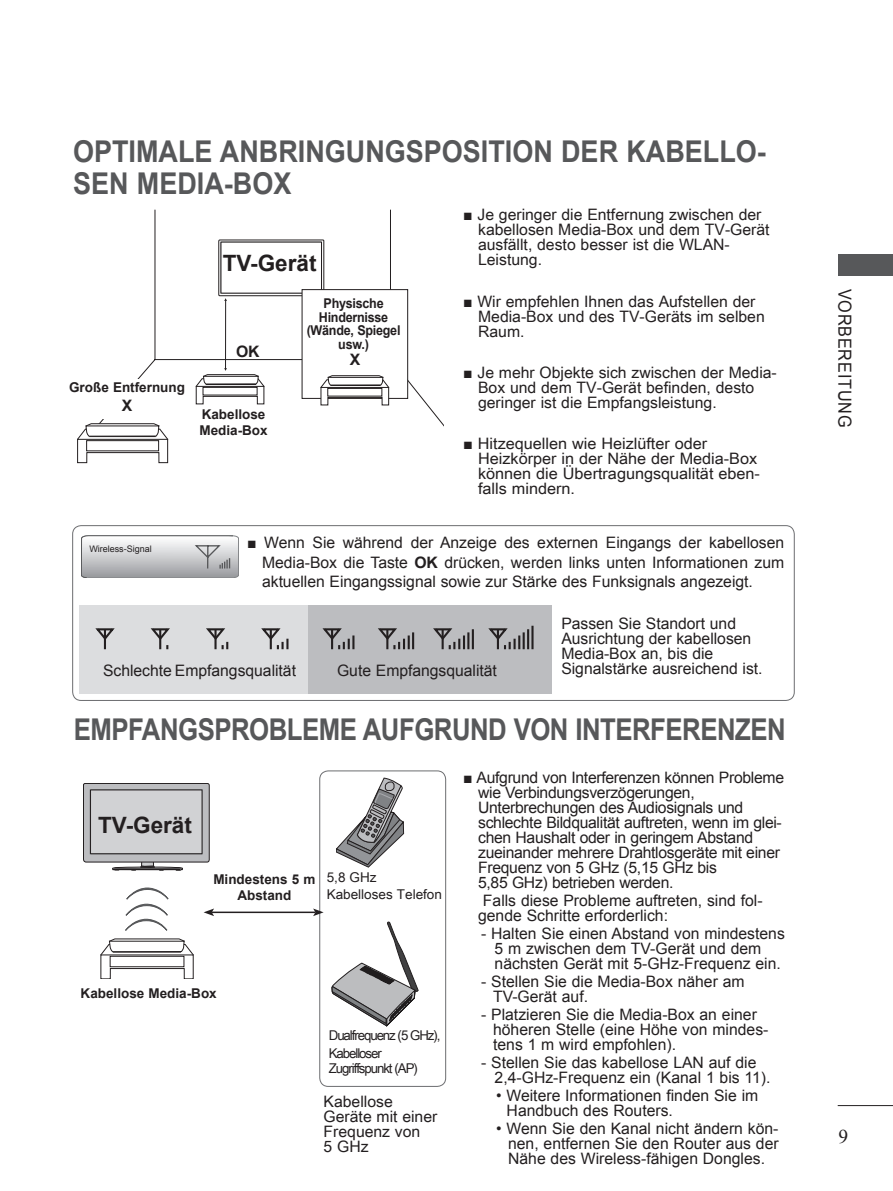
<style>
.page{position:relative;width:893px;height:1191px;background:#fff}
.page>*{position:absolute;margin:0;border:0;box-sizing:border-box;transform-origin:0 0}
.contents_body_head_2{font:700 30px/31.5px "Arial";color:#57585a;scale:.9 1}
.contents_body_head_2-2{font:700 30px "Arial";letter-spacing:-.02em;color:#57585a;scale:.86 1}
.t1{font:700 22.5px "Arial";color:#231f20}
.t2{font:19.5px "Times New Roman";color:#231f20}
.t3{font:18px "Arial";letter-spacing:.05em;color:#231f20;scale:.9 1}
.body_main{font:15.75px/15px "Arial";color:#231f20}
.t4{font:15.75px/15px "Arial Unicode MS";color:#231f20}
.body_main-2{font:15.75px/15px "Arial";letter-spacing:-.02em;color:#231f20}
.t5{font:700 15.75px "Arial";color:#231f20}
.t6{font:700 13.5px/16.2px "Arial";color:#231f20}
.t7{font:13.5px/15px "Arial Unicode MS";letter-spacing:-.08em;color:#231f20}
.t8{font:700 13.5px/13.5px "Arial";letter-spacing:-.02em;color:#231f20;text-align:center;scale:.93 1}
.t9{font:13.5px "Arial Unicode MS";color:#231f20}
.body_main-3{font:9px "Arial";color:#231f20}
.s1{font-family:"Arial"}
.s2{font-weight:700}
</style>
<div class="page">
<hr style="left:838px;top:1105px;width:55px;height:1px;background:#231f20">
<div style="left:838px;top:254px;width:55px;height:21px;background:#57585a"></div>
<svg style="left:99px;top:209px;width:345px;height:218px"></svg>
<svg style="left:77px;top:423px;width:92px;height:40px"></svg>
<hr style="left:225px;top:300px;width:1px;height:69px;background:#231f20">
<svg style="left:218px;top:239px;width:107px;height:62px"></svg>
<svg style="left:195px;top:368px;width:70px;height:37px"></svg>
<div style="left:302px;top:289px;width:106px;height:110px;background:#fff;border:1px solid #231f20"></div>
<svg style="left:320px;top:375px;width:70px;height:31px"></svg>
<div style="left:67px;top:379px;width:120px;height:39px;background:#fff"></div>
<svg style="left:83px;top:783px;width:127px;height:88px"></svg>
<div style="left:91px;top:790px;width:111px;height:63px;background:#d1d2d4"></div>
<div style="left:90px;top:790px;width:112px;height:63px;border:1px solid #231f20"></div>
<svg style="left:125px;top:887px;width:44px;height:44px"></svg>
<div style="left:319px;top:770px;width:127px;height:316px;border:1px solid #6c6d70;border-radius:9px"></div>
<hr style="left:212px;top:911px;width:103px;height:2px;background:#231f20">
<svg style="left:204px;top:908px;width:10px;height:8px"></svg>
<svg style="left:313px;top:908px;width:11px;height:8px"></svg>
<svg style="left:332px;top:922px;width:86px;height:104px"></svg>
<svg style="left:337px;top:777px;width:67px;height:91px"></svg>
<svg style="left:101px;top:938px;width:92px;height:41px"></svg>
<div style="left:72px;top:525px;width:723px;height:176px;border:1px solid #6c6d70;border-radius:9px"></div>
<svg style="left:81px;top:535px;width:158px;height:43px"></svg>
<div style="left:79px;top:605px;width:230px;height:88px;background:#dcdddf"></div>
<div style="left:309px;top:605px;width:243px;height:88px;background:#bcbdc0"></div>
<svg style="left:95px;top:628px;width:20px;height:14px"></svg>
<hr style="left:104px;top:629px;width:2px;height:20px;background:#231f20">
<hr style="left:472px;top:629px;width:2px;height:20px;background:#231f20">
<hr style="left:527px;top:629px;width:2px;height:20px;background:#231f20">
<hr style="left:531px;top:626px;width:3px;height:23px;background:#231f20">
<svg style="left:150px;top:628px;width:20px;height:21px"></svg>
<svg style="left:206px;top:628px;width:22px;height:21px"></svg>
<svg style="left:261px;top:628px;width:27px;height:21px"></svg>
<svg style="left:322px;top:628px;width:32px;height:21px"></svg>
<svg style="left:378px;top:628px;width:36px;height:21px"></svg>
<svg style="left:433px;top:628px;width:36px;height:21px"></svg>
<svg style="left:488px;top:628px;width:37px;height:21px"></svg>
<p class="contents_body_head_2" style="left:73px;top:137px;width:771px">OPTIMALE ANBRINGUNGSPOSITION DER KABELLO-<br>SEN MEDIA-BOX</p>
<p class="t4" style="left:478px;top:207px;width:293px;text-indent:-15px"><span class="s1">■</span> Je geringer die Entfernung zwischen der kabellosen Media-Box und dem TV-Gerät ausfällt, desto besser ist die WLAN-<br>Leistung.</p>
<p class="t4" style="left:478px;top:293px;width:288px;text-indent:-15px"><span class="s1">■</span> Wir empfehlen Ihnen das Aufstellen der<br>Media-Box und des TV-Geräts im selben<br>Raum.</p>
<p class="t4" style="left:478px;top:364px;width:300px;text-indent:-15px"><span class="s1">■</span> Je mehr Objekte sich zwischen der Media-<br>Box und dem TV-Gerät befinden, desto geringer ist die Empfangsleistung.</p>
<p class="t4" style="left:478px;top:436px;width:283px;text-indent:-15px"><span class="s1">■</span> Hitzequellen wie Heizlüfter oder<br>Heizkörper in der Nähe der Media-Box können die Übertragungsqualität eben&shy;falls mindern.</p>
<p class="t1" style="left:223px;top:248px;width:95px">TV-Gerät</p>
<p class="t8" style="left:319px;top:297px;width:76px">Physische<br>Hindernisse</p>
<p class="t8" style="left:307px;top:324px;width:102px">(Wände, Spiegel usw.)</p>
<p class="t5" style="left:236px;top:341px;width:25px">OK</p>
<p class="t5" style="left:350px;top:349px;width:12px">X</p>
<p class="t6" style="left:69px;top:379px;width:117px">Große Entfernung</p>
<p class="t5" style="left:122px;top:395px;width:12px">X</p>
<p class="t6" style="left:199px;top:406px;width:70px">Kabellose<br>Media-Box</p>
<p class="body_main-3" style="left:89px;top:543px;width:64px">Wireless-Signal</p>
<p class="body_main" style="left:262px;top:533px;width:524px;line-height:19.5px;text-align:justify;text-indent:-15px">■ Wenn Sie während der Anzeige des externen Eingangs der kabellosen Media-Box die Taste <span class="s2">OK</span> drücken, werden links unten Informationen zum aktuellen Eingangssignal sowie zur Stärke des Funksignals angezeigt.</p>
<p class="body_main" style="left:561px;top:616px;width:191px">Passen Sie Standort und<br>Ausrichtung der kabellosen<br>Media-Box an, bis die</p>
<p class="body_main" style="left:103px;top:663px;width:194px">Schlechte Empfangsqualität</p>
<p class="body_main" style="left:337px;top:663px;width:161px">Gute Empfangsqualität</p>
<p class="body_main" style="left:561px;top:661px;width:203px">Signalstärke ausreichend ist.</p>
<p class="contents_body_head_2-2" style="left:74px;top:709px;width:829px">EMPFANGSPROBLEME AUFGRUND VON INTERFERENZEN</p>
<p class="t1" style="left:98px;top:810px;width:95px">TV-Gerät</p>
<p class="t6" style="left:213px;top:871px;width:104px;text-align:center">Mindestens 5 m<br>Abstand</p>
<p class="t7" style="left:327px;top:870px;width:51px">5,8 GHz</p>
<p class="t9" style="left:327px;top:884px;width:117px">Kabelloses Telefon</p>
<p class="t6" style="left:81px;top:985px;width:138px">Kabellose Media-Box</p>
<p class="t7" style="left:329px;top:1027px;width:113px">Dualfrequenz (5 GHz),</p>
<p class="t7" style="left:329px;top:1045px;width:90px">Kabelloser<br>Zugriffspunkt (AP)</p>
<p class="t4" style="left:324px;top:1093px;width:115px">Kabellose<br>Geräte mit einer<br>Frequenz von<br>5 GHz</p>
<p class="body_main-2" style="left:478px;top:769px;width:307px;text-indent:-15px">■ Aufgrund von Interferenzen können Probleme wie Verbindungsverzögerungen, Unterbrechungen des Audiosignals und schlechte Bildqualität auftreten, wenn im glei&shy;chen Haushalt oder in geringem Abstand zueinander mehrere Drahtlosgeräte mit einer Frequenz von 5 GHz (5,15 GHz bis<br>5,85 GHz) betrieben werden.</p>
<p class="body_main" style="left:478px;top:892px;width:286px;text-indent:5px">Falls diese Probleme auftreten, sind fol&shy;gende Schritte erforderlich:</p>
<p class="body_main" style="left:495px;top:925px;width:292px;text-indent:-14px">- Halten Sie einen Abstand von mindestens<br>5 m zwischen dem TV-Gerät und dem nächsten Gerät mit 5-GHz-Frequenz ein.</p>
<p class="body_main" style="left:493px;top:973px;width:253px;text-indent:-12px">- Stellen Sie die Media-Box näher am<br>TV-Gerät auf.</p>
<p class="body_main" style="left:493px;top:1006px;width:277px;text-indent:-12px">- Platzieren Sie die Media-Box an einer höheren Stelle (eine Höhe von mindes&shy;tens 1 m wird empfohlen).</p>
<p class="body_main" style="left:495px;top:1054px;width:277px;text-indent:-14px">- Stellen Sie das kabellose LAN auf die<br>2,4-GHz-Frequenz ein (Kanal 1 bis 11).</p>
<p class="body_main" style="left:507px;top:1087px;width:253px;text-indent:-10px">• Weitere Informationen finden Sie im<br>Handbuch des Routers.</p>
<p class="body_main" style="left:508px;top:1120px;width:272px;text-align:justify;text-indent:-12px">• Wenn Sie den Kanal nicht ändern kön&shy;nen, entfernen Sie den Router aus der Nähe des Wireless-fähigen Dongles.</p>
<p class="t3" style="left:856px;top:289px;width:155px;rotate:90deg">VORBEREITUNG</p>
<p class="t2" style="left:838px;top:1123px;width:11px">9</p>
</div>
